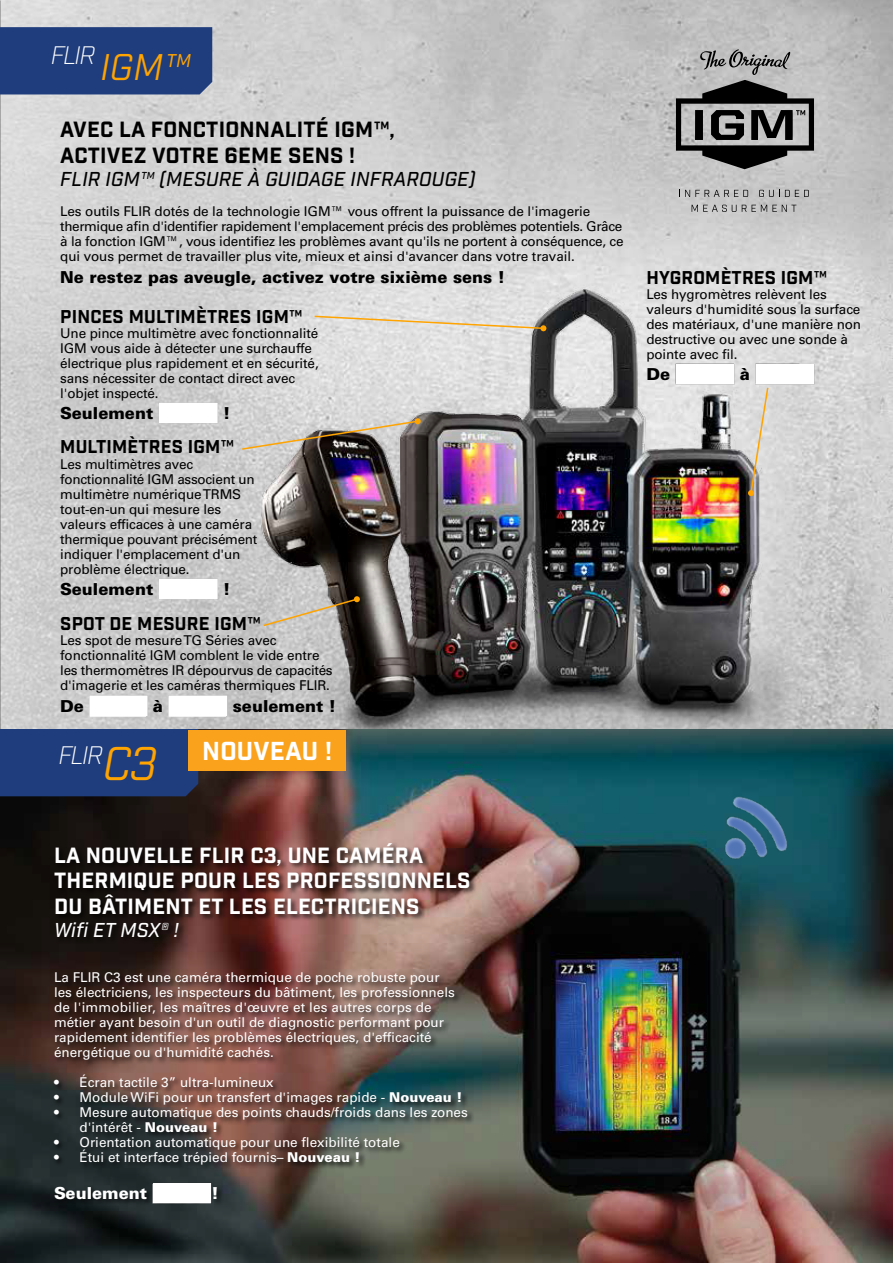
<style>
.page{position:relative;width:893px;height:1263px;background:#fff}
.page>*{position:absolute;margin:0;border:0;box-sizing:border-box;transform-origin:0 0}
.t1{font:italic 36px "Industry";color:#ffa400}
.t2{font:700 25.2px "Industry";letter-spacing:.01em;color:#fff}
.t3{font:italic 300 24.6px "Industry";letter-spacing:-.07em;color:#fff}
.t4{font:700 21.45px/25.7px "Industry";letter-spacing:.01em;color:#fff}
.t5{font:700 21.45px/25.7px "Industry";letter-spacing:.01em;color:#000}
.t6{font:italic 500 19.5px "Industry";letter-spacing:.01em;color:#000}
.t7{font:italic 500 19.5px "Industry";color:#fff}
.t8{font:700 18px "Industry";letter-spacing:.01em;color:#000}
.t9{font:900 16.5px "Univers LT Std";color:#000}
.t10{font:900 16.5px "Univers LT Std";color:#fff}
.t11{font:13.5px/15px "Univers LT Std";letter-spacing:-.01em;color:#000}
.t12{font:13.5px/15px "Univers LT Std";color:#fff}
.s1{font-weight:400;font-size:45.75px;color:#ffa400}
.s2{font-weight:900}
</style>
<div class="page">
<img style="left:1px;top:0;width:892px;height:729px">
<img style="left:230px;top:279px;width:569px;height:450px">
<img style="left:0;top:0;width:1px;height:730px">
<div style="left:0;top:27px;width:212px;height:67px;background:#1f3d7c"></div>
<img style="left:0;top:729px;width:893px;height:534px">
<img style="left:52px;top:841px;width:425px;height:365px">
<div style="left:0;top:729px;width:198px;height:67px;background:#1f3d7c"></div>
<svg style="left:262px;top:596px;width:98px;height:31px;background:#a59e94"></svg>
<svg style="left:241px;top:419px;width:178px;height:32px;background:#a7a198"></svg>
<div style="left:414px;top:418px;width:7px;height:6px;background:#ffa400;border-radius:50%"></div>
<svg style="left:313px;top:315px;width:233px;height:16px;background:#dfd6c6"></svg>
<svg style="left:748px;top:386px;width:21px;height:110px;background:#d4cdc0"></svg>
<svg style="left:679px;top:190px;width:69px;height:7px"></svg>
<svg style="left:759px;top:190px;width:50px;height:7px"></svg>
<svg style="left:692px;top:205px;width:44px;height:7px"></svg>
<svg style="left:742px;top:205px;width:54px;height:7px"></svg>
<svg style="left:676px;top:49px;width:138px;height:120px;background:#7c7c7c"></svg>
<div style="left:188px;top:730px;width:158px;height:40px;background:#faa21b"></div>
<img style="left:591px;top:659px;width:302px;height:353px">
<h3 class="t3" style="left:51px;top:40px;width:46px">FLIR</h3>
<h1 class="t1" style="left:101px;top:46px;width:91px">IGM™</h1>
<h3 class="t5" style="left:60px;top:118px;width:336px">AVEC LA FONCTIONNALITÉ IGM™,<br>ACTIVEZ VOTRE 6EME SENS !</h3>
<h3 class="t6" style="left:60px;top:168px;width:417px">FLIR IGM™ (MESURE À GUIDAGE INFRAROUGE)</h3>
<p class="t11" style="left:60px;top:204px;width:565px">Les outils FLIR dotés de la technologie IGM™ vous offrent la puissance de l'imagerie thermique afin d'identifier rapidement l'emplacement précis des problèmes potentiels. Grâce à la fonction IGM™, vous identifiez les problèmes avant qu'ils ne portent à conséquence, ce qui vous permet de travailler plus vite, mieux et ainsi d'avancer dans votre travail.</p>
<p class="t9" style="left:60px;top:267px;width:447px">Ne restez pas aveugle, activez votre sixième sens !</p>
<h3 class="t8" style="left:60px;top:306px;width:244px">PINCES MULTIMÈTRES IGM™</h3>
<p class="t11" style="left:60px;top:326px;width:260px">Une pince multimètre avec fonctionnalité IGM vous aide à détecter une surchauffe électrique plus rapidement et en sécurité, sans nécessiter de contact direct avec l'objet inspecté.</p>
<p class="t9" style="left:60px;top:403px;width:95px">Seulement</p>
<p class="t9" style="left:223px;top:403px;width:9px">!</p>
<h3 class="t8" style="left:60px;top:436px;width:175px">MULTIMÈTRES IGM™</h3>
<p class="t11" style="left:60px;top:456px;width:199px">Les multimètres avec fonctionnalité IGM associent un multimètre numérique TRMS tout-en-un qui mesure les valeurs efficaces à une caméra thermique pouvant précisément indiquer l'emplacement d'un problème électrique.</p>
<p class="t9" style="left:60px;top:579px;width:95px">Seulement</p>
<p class="t9" style="left:223px;top:579px;width:9px">!</p>
<h3 class="t8" style="left:60px;top:613px;width:202px">SPOT DE MESURE IGM™</h3>
<p class="t11" style="left:60px;top:633px;width:274px">Les spot de mesure TG Séries avec fonctionnalité IGM comblent le vide entre les thermomètres IR dépourvus de capacités d'imagerie et les caméras thermiques FLIR.</p>
<p class="t9" style="left:60px;top:696px;width:25px">De</p>
<p class="t9" style="left:153px;top:696px;width:12px">à</p>
<p class="t9" style="left:233px;top:696px;width:105px">seulement !</p>
<h3 class="t3" style="left:58px;top:740px;width:100px">FLIR<span class="s1">C3</span></h3>
<h2 class="t2" style="left:202px;top:736px;width:131px">NOUVEAU !</h2>
<h3 class="t8" style="left:646px;top:266px;width:182px">HYGROMÈTRES IGM™</h3>
<p class="t11" style="left:646px;top:286px;width:216px">Les hygromètres relèvent les valeurs d'humidité sous la surface des matériaux, d'une manière non destructive ou avec une sonde à pointe avec fil.</p>
<p class="t9" style="left:646px;top:364px;width:25px">De</p>
<p class="t9" style="left:740px;top:364px;width:12px">à</p>
<h3 class="t4" style="left:54px;top:843px;width:418px">LA NOUVELLE FLIR C3, UNE CAMÉRA<br>THERMIQUE POUR LES PROFESSIONNELS<br>DU BÂTIMENT ET LES ELECTRICIENS</h3>
<h3 class="t7" style="left:54px;top:919px;width:126px">Wifi ET MSX® !</h3>
<p class="t12" style="left:54px;top:970px;width:402px">La FLIR C3 est une caméra thermique de poche robuste pour les électriciens, les inspecteurs du bâtiment, les professionnels de l'immobilier, les maîtres d'œuvre et les autres corps de métier ayant besoin d'un outil de diagnostic performant pour rapidement identifier les problèmes électriques, d'efficacité énergétique ou d'humidité cachés.</p>
<p class="t12" style="left:54px;top:1075px;width:221px">• Écran tactile 3” ultra-lumineux</p>
<p class="t12" style="left:54px;top:1090px;width:410px">• Module WiFi pour un transfert d'images rapide - <span class="s2">Nouveau !</span></p>
<p class="t12" style="left:80px;top:1105px;width:390px;text-indent:-26px">• Mesure automatique des points chauds/froids dans les zones d'intérêt - <span class="s2">Nouveau !</span></p>
<p class="t12" style="left:54px;top:1135px;width:347px">• Orientation automatique pour une flexibilité totale</p>
<p class="t12" style="left:54px;top:1150px;width:308px">• Étui et interface trépied fournis– <span class="s2">Nouveau !</span></p>
<p class="t10" style="left:54px;top:1183px;width:95px">Seulement</p>
<p class="t10" style="left:211px;top:1183px;width:9px">!</p>
</div>
